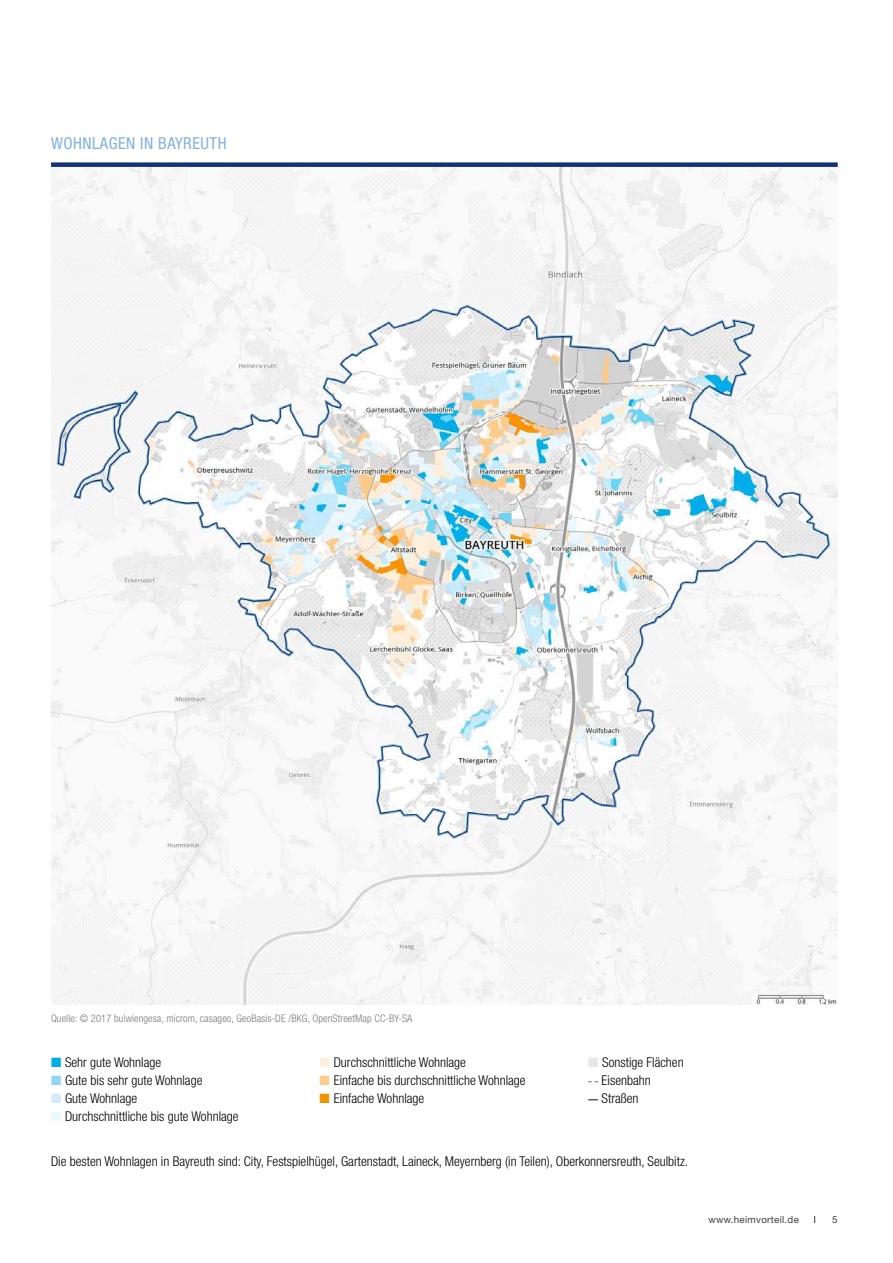
<style>
.page{position:relative;width:893px;height:1263px;background:#fff}
.page>*{position:absolute;margin:0;border:0;box-sizing:border-box;transform-origin:0 0}
.t1{font:condensed 16.5px "Helvetica Neue LT Std";letter-spacing:.03em;color:#81b2e1}
.t2{font:300 condensed 13.5px/18px "Helvetica Neue LT Std";color:#000}
.t3{font:300 condensed 10.5px "Helvetica Neue LT Std";letter-spacing:.01em;color:#797979}
.t4{font:9.75px "Helvetica Neue LT Std";letter-spacing:.03em;color:#3c3c3b}
.s1{color:#ffefdc}
.s2{color:#fccb8e}
.s3{color:#f39200}
.s4{color:#00ace9}
.s5{color:#93d5f6}
.s6{color:#d0ebfc}
.s7{color:#ebf8fe}
.s8{color:#e7e7e7}
</style>
<div class="page">
<img style="left:51px;top:167px;width:787px;height:837px">
<div style="left:51px;top:162px;width:787px;height:5px;background:#123274"></div>
<p class="t1" style="left:51px;top:134px;width:177px">WOHNLAGEN IN BAYREUTH</p>
<p class="t3" style="left:51px;top:1013px;width:363px">Quelle: © 2017 bulwiengesa, microm, casageo, GeoBasis-DE /BKG, OpenStreetMap CC-BY-SA</p>
<p class="t2" style="left:320px;top:1053px;width:148px"><span class="s1">■</span> Durchschnittliche Wohnlage</p>
<p class="t2" style="left:320px;top:1071px;width:208px"><span class="s2">■</span> Einfache bis durchschnittliche Wohnlage</p>
<p class="t2" style="left:320px;top:1089px;width:106px"><span class="s3">■</span> Einfache Wohnlage</p>
<p class="t2" style="left:51px;top:1053px;width:112px"><span class="s4">■</span> Sehr gute Wohnlage</p>
<p class="t2" style="left:51px;top:1071px;width:153px"><span class="s5">■</span> Gute bis sehr gute Wohnlage</p>
<p class="t2" style="left:51px;top:1089px;width:88px"><span class="s6">■</span> Gute Wohnlage</p>
<p class="t2" style="left:51px;top:1107px;width:189px"><span class="s7">■</span> Durchschnittliche bis gute Wohnlage</p>
<p class="t2" style="left:51px;top:1152px;width:638px">Die besten Wohnlagen in Bayreuth sind: City, Festspielhügel, Gartenstadt, Laineck, Meyernberg (in Teilen), Oberkonnersreuth, Seulbitz.</p>
<p class="t2" style="left:602px;top:1053px;width:84px;text-indent:-13px"><span class="s8">■</span> Sonstige Flächen<br>Eisenbahn<br>Straßen</p>
<p class="t4" style="left:708px;top:1214px;width:92px">www.heimvorteil.de</p>
<p class="t4" style="left:832px;top:1214px;width:7px">5</p>
</div>
